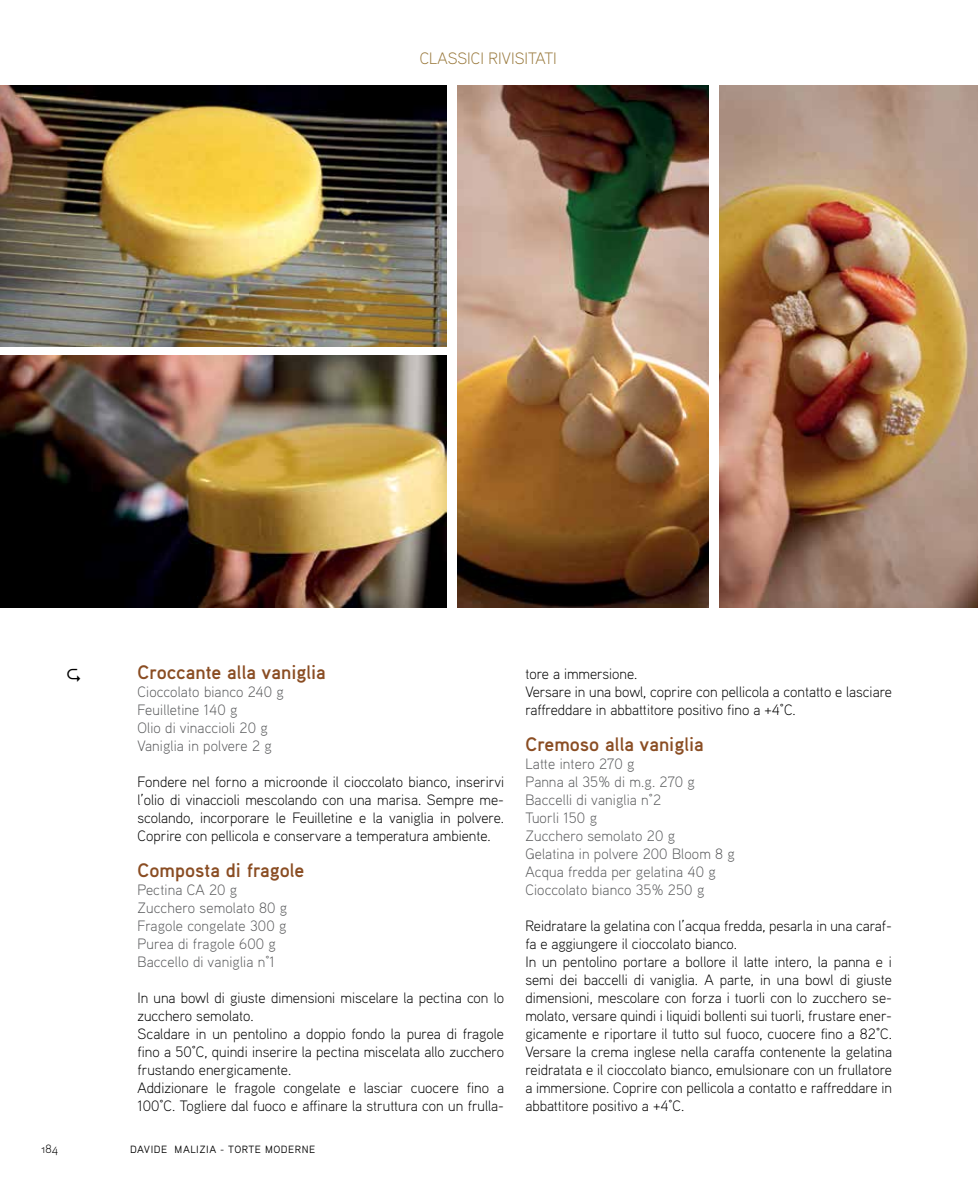
<style>
.page{position:relative;width:978px;height:1191px;background:#fff}
.page>*{position:absolute;margin:0;border:0;box-sizing:border-box;transform-origin:0 0}
.t1{font:700 19.5px "Aaux Pro";color:#8a4d23}
.t2{font:300 16.5px "Aaux Pro";color:#99793d}
.t3{font:300 15px/18px "Aaux Pro";color:#000}
.t4{font:300 15px/18px "Aaux Pro";letter-spacing:.01em;color:#58595b}
.t5{font:12px "Aaux Pro Light OSF";color:#000}
.t6{font:10.5px "Aaux Pro";letter-spacing:.05em;color:#000}
</style>
<div class="page">
<img style="left:0;top:85px;width:446px;height:261px">
<img style="left:0;top:355px;width:446px;height:252px">
<img style="left:457px;top:85px;width:252px;height:522px">
<img style="left:719px;top:85px;width:259px;height:522px">
<p class="t2" style="left:420px;top:47px;width:139px">CLASSICI RIVISITATI</p>
<h1 class="t1" style="left:137px;top:660px;width:190px">Croccante alla vaniglia</h1>
<p class="t4" style="left:137px;top:682px;width:148px">Cioccolato bianco 240 g<br>Feuilletine 140 g<br>Olio di vinaccioli 20 g<br>Vaniglia in polvere 2 g</p>
<p class="t3" style="left:137px;top:772px;width:368px;text-align:justify">Fondere nel forno a microonde il cioccolato bianco, inserirvi l’olio di vinaccioli mescolando con una marisa. Sempre me&shy;scolando, incorporare le Feuilletine e la vaniglia in polvere.<br>Coprire con pellicola e conservare a temperatura ambiente.</p>
<h1 class="t1" style="left:137px;top:858px;width:168px">Composta di fragole</h1>
<p class="t4" style="left:137px;top:880px;width:151px">Pectina CA 20 g<br>Zucchero semolato 80 g<br>Fragole congelate 300 g<br>Purea di fragole 600 g<br>Baccello di vaniglia n°1</p>
<p class="t3" style="left:137px;top:988px;width:368px">In una bowl di giuste dimensioni miscelare la pectina con lo zucchero semolato.<br>Scaldare in un pentolino a doppio fondo la purea di fragole fino a 50°C, quindi inserire la pectina miscelata allo zucchero frustando energicamente.<br>Addizionare le fragole congelate e lasciar cuocere fino a 100°C. Togliere dal fuoco e affinare la struttura con un frulla-</p>
<p class="t5" style="left:41px;top:1141px;width:19px">184</p>
<p class="t6" style="left:130px;top:1142px;width:186px">DAVIDE MALIZIA - TORTE MODERNE</p>
<p class="t3" style="left:525px;top:664px;width:368px">tore a immersione.<br>Versare in una bowl, coprire con pellicola a contatto e lasciare raffreddare in abbattitore positivo fino a +4°C.</p>
<h1 class="t1" style="left:525px;top:732px;width:180px">Cremoso alla vaniglia</h1>
<p class="t4" style="left:525px;top:754px;width:211px">Latte intero 270 g<br>Panna al 35% di m.g. 270 g<br>Baccelli di vaniglia n°2<br>Tuorli 150 g<br>Zucchero semolato 20 g<br>Gelatina in polvere 200 Bloom 8 g<br>Acqua fredda per gelatina 40 g<br>Cioccolato bianco 35% 250 g</p>
<p class="t3" style="left:525px;top:916px;width:368px">Reidratare la gelatina con l’acqua fredda, pesarla in una caraf&shy;fa e aggiungere il cioccolato bianco.<br>In un pentolino portare a bollore il latte intero, la panna e i semi dei baccelli di vaniglia. A parte, in una bowl di giuste dimensioni, mescolare con forza i tuorli con lo zucchero se&shy;molato, versare quindi i liquidi bollenti sui tuorli, frustare ener&shy;gicamente e riportare il tutto sul fuoco, cuocere fino a 82°C.<br>Versare la crema inglese nella caraffa contenente la gelatina reidratata e il cioccolato bianco, emulsionare con un frullatore a immersione. Coprire con pellicola a contatto e raffreddare in abbattitore positivo a +4°C.</p>
</div>
